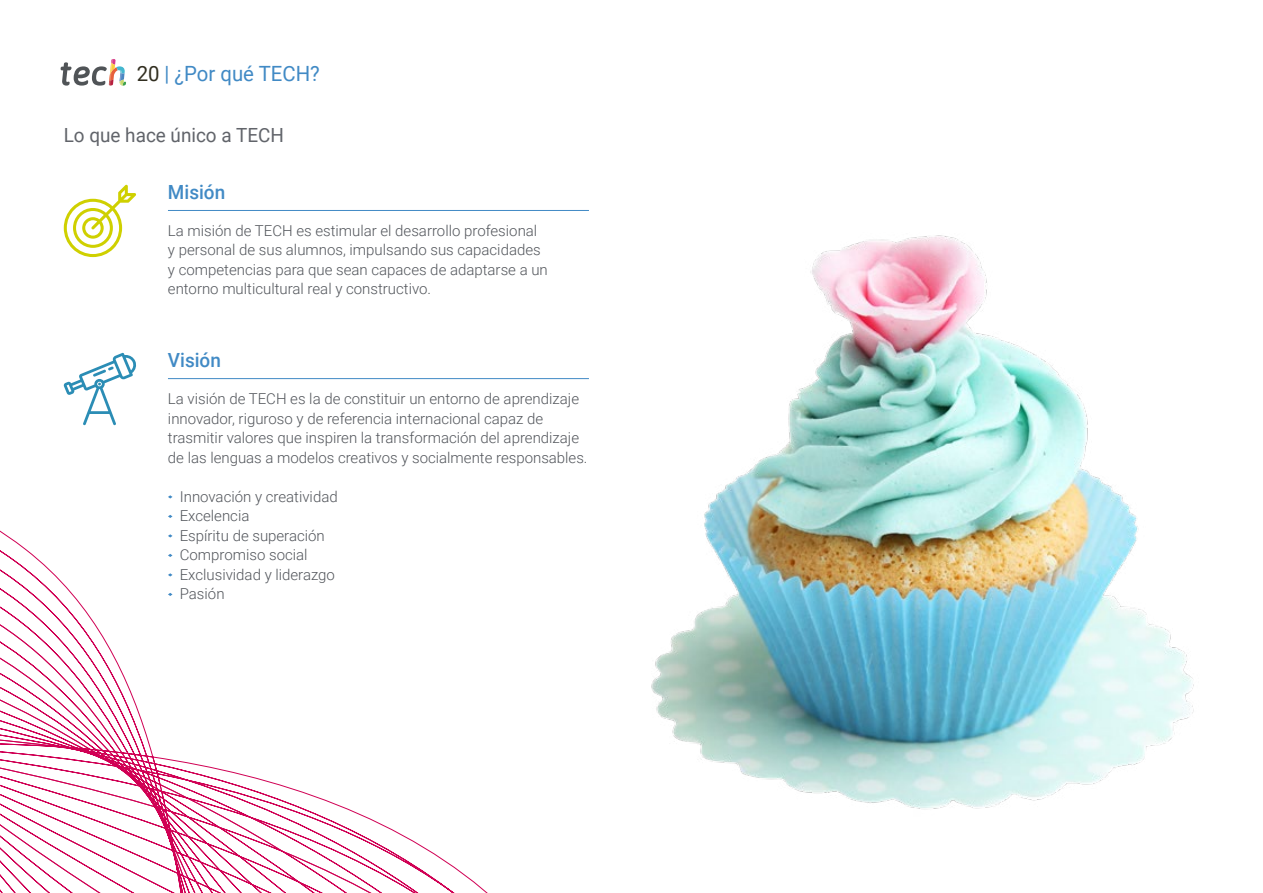
<style>
.page{position:relative;width:1263px;height:893px;background:#fff}
.page>*{position:absolute;margin:0;border:0;box-sizing:border-box;transform-origin:0 0}
.t1{font:21px "Roboto";color:#418ac5}
.t2{font:19.5px "Roboto";color:#61646a}
.t3{font:500 19.5px "Roboto";color:#418ac5}
.t4{font:300 15px/19.5px "Roboto";color:#52555b}
.s1{color:#312e20}
</style>
<div class="page">
<img style="left:651px;top:235px;width:543px;height:574px">
<hr style="left:168px;top:210px;width:421px;height:1px;background:#418ac5">
<hr style="left:168px;top:378px;width:421px;height:1px;background:#418ac5">
<svg style="left:64px;top:185px;width:72px;height:72px"></svg>
<svg style="left:64px;top:353px;width:72px;height:72px"></svg>
<svg style="left:0;top:530px;width:488px;height:363px"></svg>
<svg style="left:168px;top:534px;width:4px;height:3px"></svg>
<svg style="left:168px;top:554px;width:4px;height:3px"></svg>
<svg style="left:168px;top:573px;width:4px;height:3px"></svg>
<svg style="left:168px;top:593px;width:4px;height:3px"></svg>
<svg style="left:61px;top:59px;width:65px;height:27px"></svg>
<h1 class="t1" style="left:137px;top:59px;width:185px"><span class="s1">20</span> | ¿Por qué TECH?</h1>
<h2 class="t2" style="left:64px;top:122px;width:222px">Lo que hace único a TECH</h2>
<h2 class="t3" style="left:168px;top:179px;width:59px">Misión</h2>
<p class="t4" style="left:168px;top:220px;width:381px">La misión de TECH es estimular el desarrollo profesional y personal de sus alumnos, impulsando sus capacidades y competencias para que sean capaces de adaptarse a un entorno multicultural real y constructivo.</p>
<h2 class="t3" style="left:168px;top:347px;width:54px">Visión</h2>
<p class="t4" style="left:168px;top:388px;width:421px">La visión de TECH es la de constituir un entorno de aprendizaje innovador, riguroso y de referencia internacional capaz de trasmitir valores que inspiren la transformación del aprendizaje de las lenguas a modelos creativos y socialmente responsables.</p>
<p class="t4" style="left:180px;top:486px;width:159px">Innovación y creatividad<br>Excelencia<br>Espíritu de superación<br>Compromiso social<br>Exclusividad y liderazgo<br>Pasión</p>
</div>
